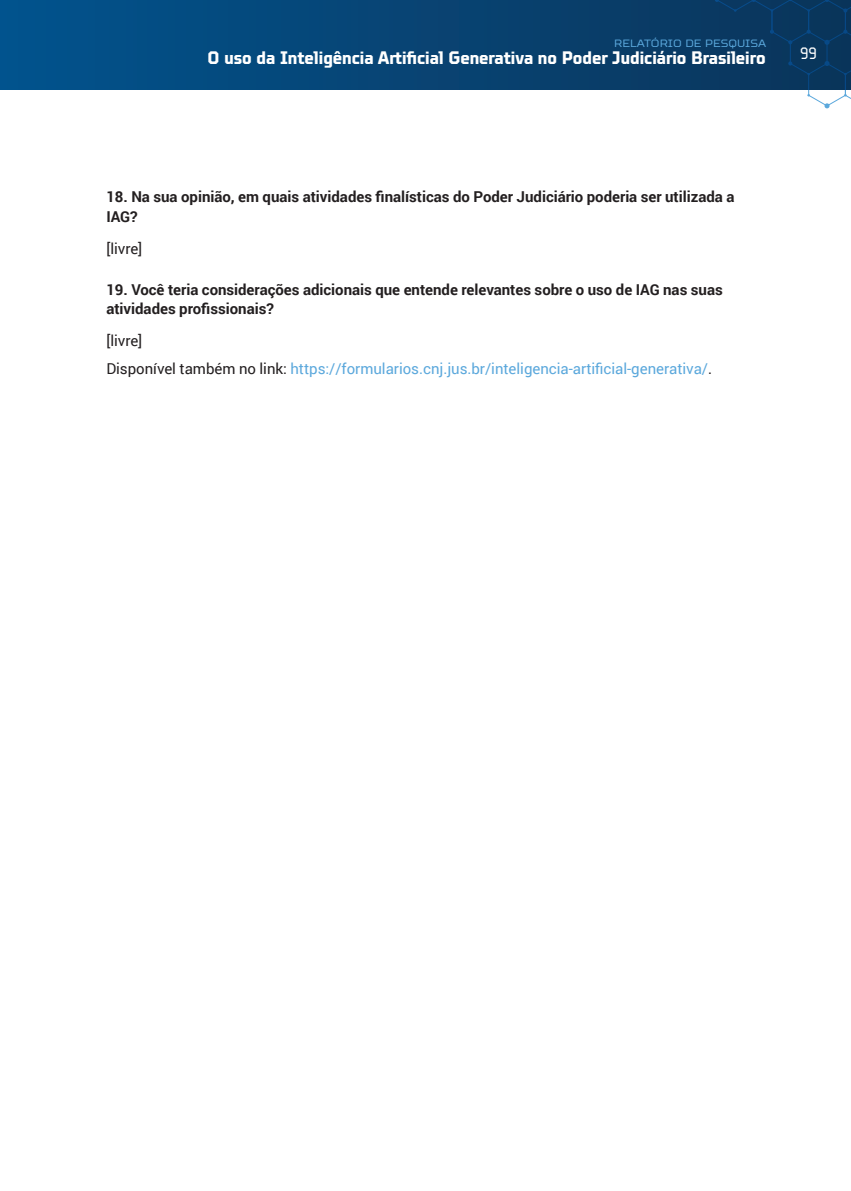
<style>
.page{position:relative;width:851px;height:1191px;background:#fff}
.page>*{position:absolute;margin:0;border:0;box-sizing:border-box;transform-origin:0 0}
.t1{font:700 18px "TT Octosquares Trl Cnd";color:#fff}
.t2{font:300 16.5px "Video Cond";color:#fff}
.Q_TT1{font:700 15px/19.5px "Roboto";color:#231f20}
.Q_Texto{font:15px "Roboto";letter-spacing:-.005em;color:#5ba8dc}
.Q_Texto-2{font:15px "Roboto";letter-spacing:-.005em;color:#231f20}
.t3{font:10.5px "TT Octosquares Trl";color:#5ba8dc}
.s1{color:#231f20}
</style>
<div class="page">
<svg style="left:0;top:0;width:714px;height:89px;background:#054577"></svg>
<svg style="left:714px;top:0;width:136px;height:108px"></svg>
<p class="t3" style="left:614px;top:37px;width:153px">RELATÓRIO DE PESQUISA</p>
<p class="t1" style="left:207px;top:47px;width:559px">O uso da Inteligência Artificial Generativa no Poder Judiciário Brasileiro</p>
<p class="t2" style="left:800px;top:42px;width:18px">99</p>
<p class="Q_TT1" style="left:106px;top:186px;width:629px">18. Na sua opinião, em quais atividades finalísticas do Poder Judiciário poderia ser utilizada a<br>IAG?</p>
<p class="Q_Texto-2" style="left:106px;top:238px;width:37px">[livre]</p>
<p class="Q_TT1" style="left:106px;top:279px;width:618px">19. Você teria considerações adicionais que entende relevantes sobre o uso de IAG nas suas atividades profissionais?</p>
<p class="Q_Texto-2" style="left:106px;top:330px;width:37px">[livre]</p>
<p class="Q_Texto" style="left:106px;top:358px;width:604px"><span class="s1">Disponível também no link:</span> https://formularios.cnj.jus.br/inteligencia-artificial-generativa/<span class="s1">.</span></p>
</div>
